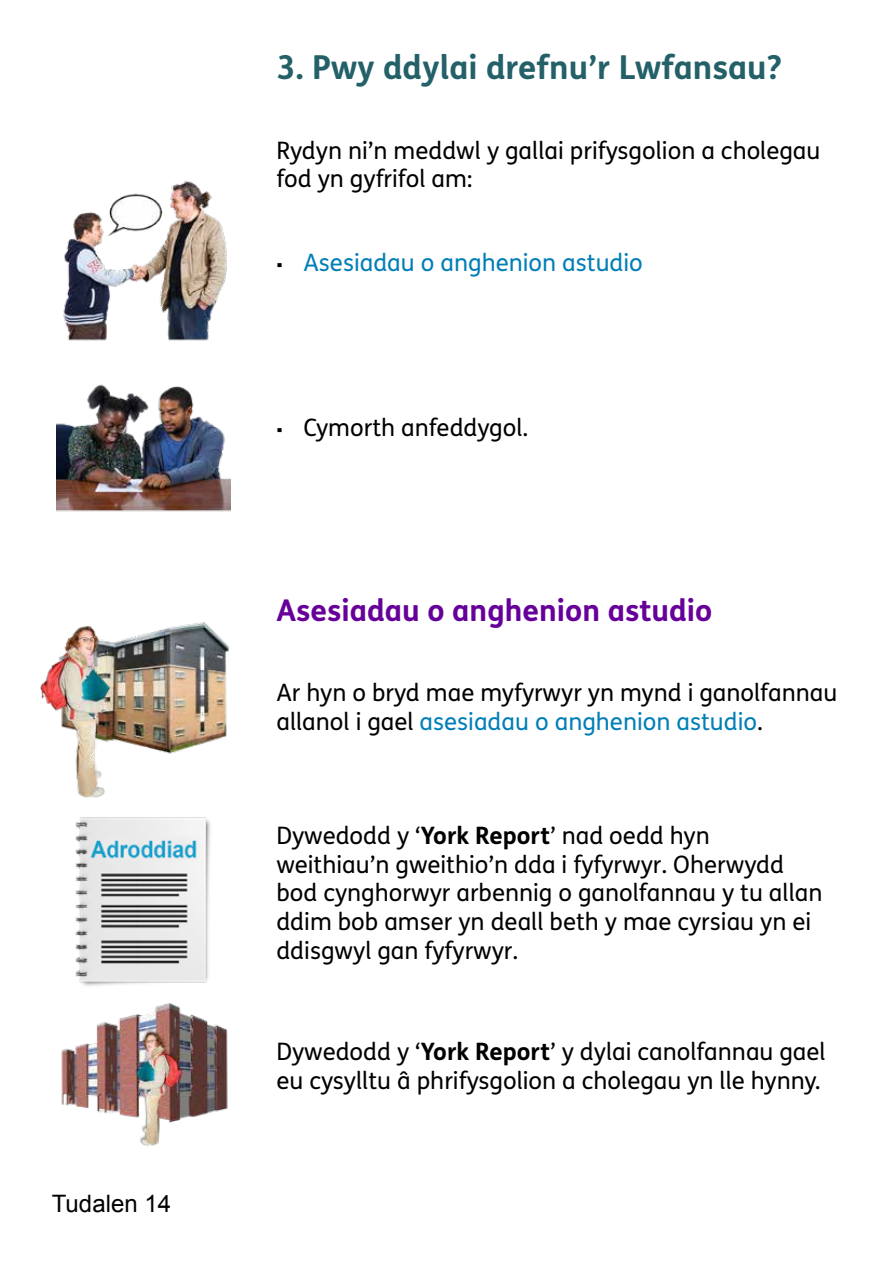
<style>
.page{position:relative;width:893px;height:1263px;background:#fff}
.page>*{position:absolute;margin:0;border:0;box-sizing:border-box;transform-origin:0 0}
.t1{font:700 33px "FS Me Pro";color:#236067}
.t2{font:700 30px "FS Me Pro";color:#609}
.t3{font:24px/28.8px "FS Me Pro";color:#000}
.t4{font:24px "FS Me Pro";color:#007eb7}
.t5{font:24px "Arial";color:#000}
.s1{font-family:"Verdana";font-size:18px;color:#000}
.s2{font-family:"Verdana";font-size:18px}
.s3{color:#007eb7}
.s4{font-weight:700}
</style>
<div class="page">
<img style="left:63px;top:180px;width:164px;height:161px">
<img style="left:57px;top:384px;width:174px;height:128px">
<img style="left:145px;top:622px;width:84px;height:132px">
<img style="left:61px;top:817px;width:167px;height:329px">
<img style="left:40px;top:626px;width:105px;height:172px">
<p class="t5" style="left:52px;top:1188px;width:121px">Tudalen 14</p>
<h1 class="t1" style="left:276px;top:42px;width:507px">3. Pwy ddylai drefnu’r Lwfansau?</h1>
<p class="t3" style="left:276px;top:135px;width:545px">Rydyn ni’n meddwl y gallai prifysgolion a cholegau fod yn gyfrifol am:</p>
<p class="t4" style="left:276px;top:246px;width:368px"><span class="s1">▪</span> Asesiadau o anghenion astudio</p>
<p class="t3" style="left:276px;top:413px;width:254px"><span class="s2">▪</span> Cymorth anfeddygol.</p>
<p class="t2" style="left:276px;top:587px;width:437px">Asesiadau o anghenion astudio</p>
<p class="t3" style="left:276px;top:678px;width:562px">Ar hyn o bryd mae myfyrwyr yn mynd i ganolfannau allanol i gael <span class="s3">asesiadau o anghenion astudio</span>.</p>
<p class="t3" style="left:276px;top:820px;width:548px">Dywedodd y ‘<span class="s4">York Report</span>’ nad oedd hyn weithiau’n gweithio’n dda i fyfyrwyr. Oherwydd bod cynghorwyr arbennig o ganolfannau y tu allan ddim bob amser yn deall beth y mae cyrsiau yn ei ddisgwyl gan fyfyrwyr.</p>
<p class="t3" style="left:276px;top:1037px;width:551px">Dywedodd y ‘<span class="s4">York Report</span>’ y dylai canolfannau gael eu cysylltu â phrifysgolion a cholegau yn lle hynny.</p>
</div>
